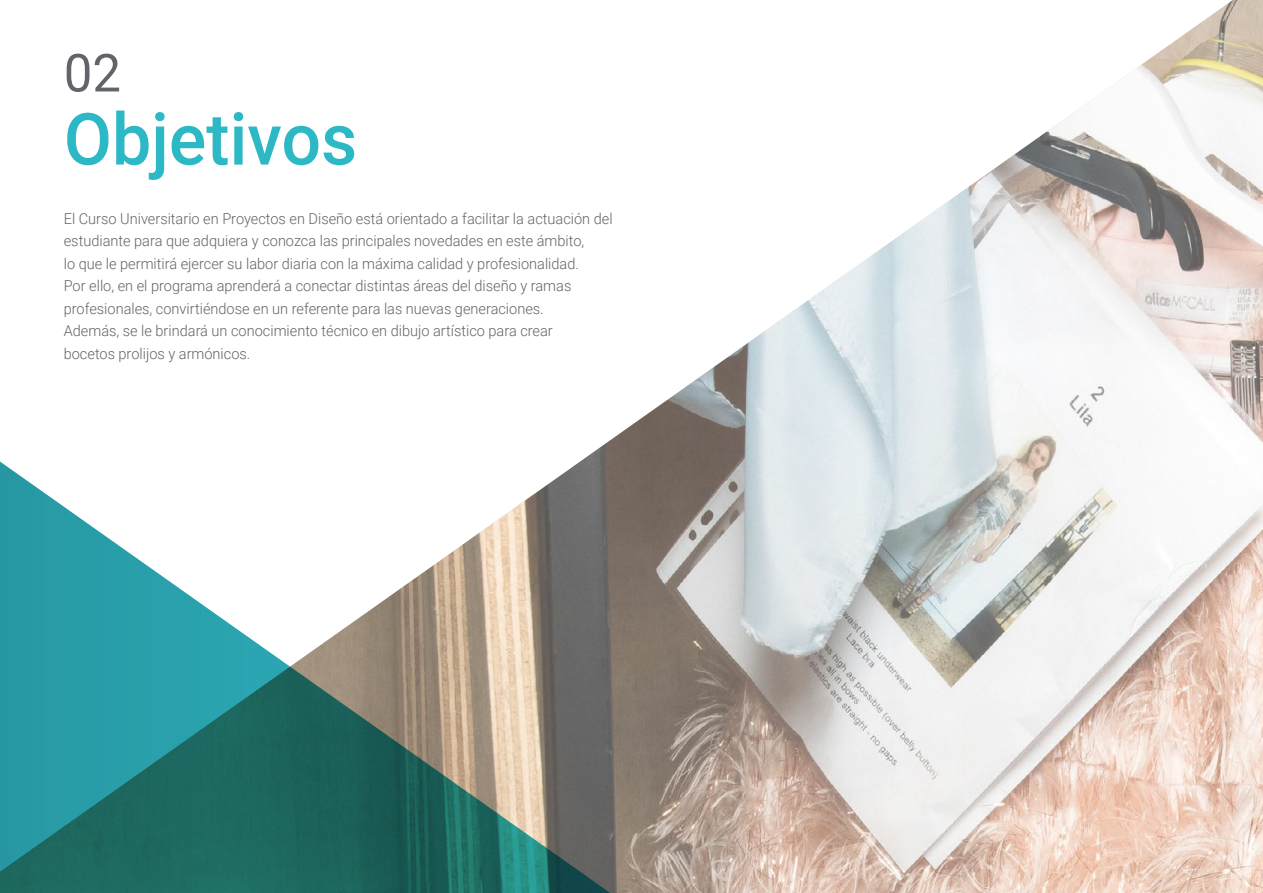
<style>
.page{position:relative;width:1263px;height:893px;background:#fff}
.page>*{position:absolute;margin:0;border:0;box-sizing:border-box;transform-origin:0 0}
.t1{font:500 72px "Roboto";color:#2db8c5}
.t2{font:52.5px "Roboto";color:#61646a}
.t3{font:300 15px/22.5px "Roboto";color:#61646a}
</style>
<div class="page">
<img style="left:602px;top:0;width:661px;height:893px">
<svg style="left:0;top:446px;width:640px;height:447px"></svg>
<h2 class="t2" style="left:64px;top:36px;width:59px">02</h2>
<h1 class="t1" style="left:64px;top:89px;width:295px">Objetivos</h1>
<p class="t3" style="left:64px;top:207px;width:550px">El Curso Universitario en Proyectos en Diseño está orientado a facilitar la actuación del estudiante para que adquiera y conozca las principales novedades en este ámbito,<br>lo que le permitirá ejercer su labor diaria con la máxima calidad y profesionalidad.<br>Por ello, en el programa aprenderá a conectar distintas áreas del diseño y ramas profesionales, convirtiéndose en un referente para las nuevas generaciones.<br>Además, se le brindará un conocimiento técnico en dibujo artístico para crear<br>bocetos prolijos y armónicos.</p>
</div>
